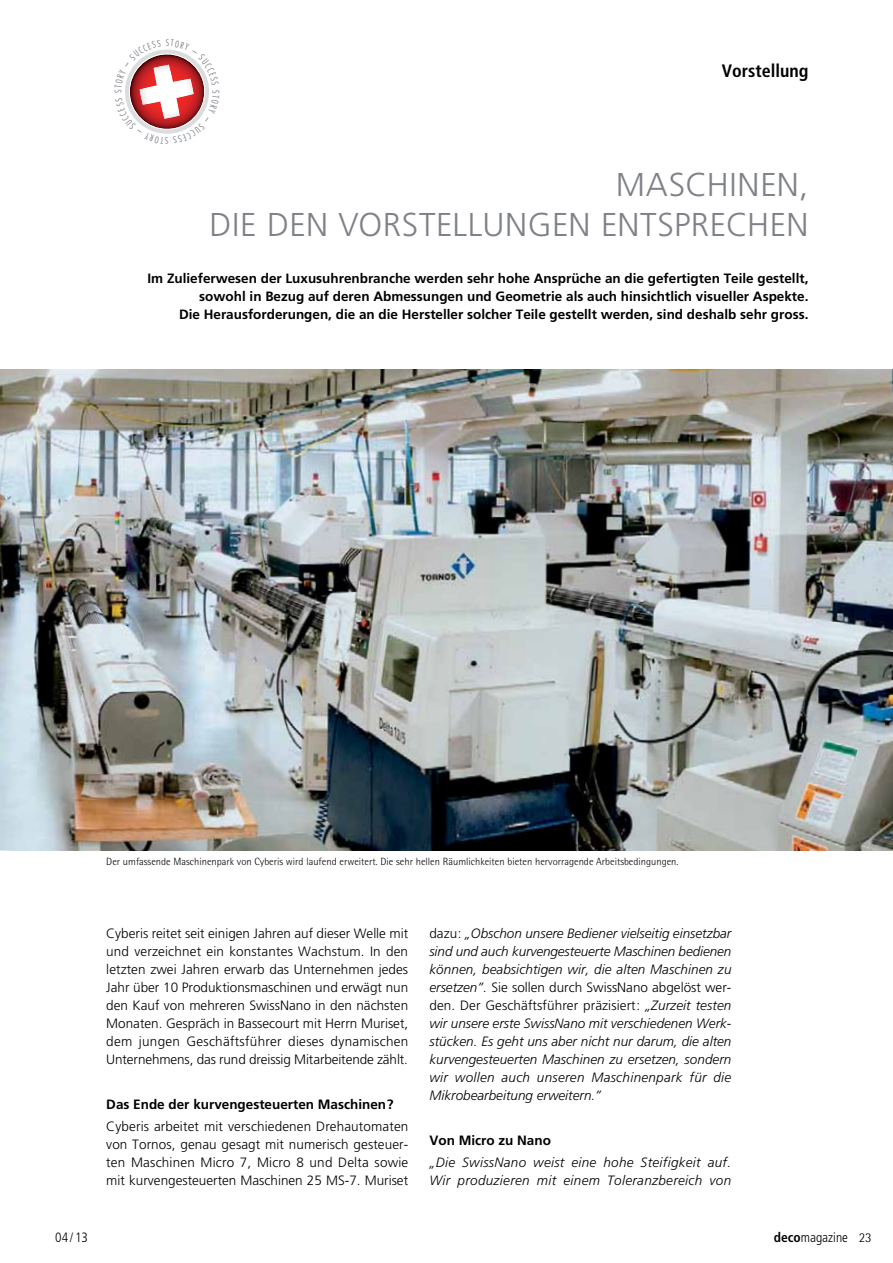
<style>
.page{position:relative;width:893px;height:1263px;background:#fff}
.page>*{position:absolute;margin:0;border:0;box-sizing:border-box;transform-origin:0 0}
.t1{font:300 33px/39.6px "Frutiger";letter-spacing:.015em;color:#7f8188;text-align:right}
.t2{font:700 condensed 18px "Frutiger";color:#000}
.t3{font:300 13.5px/18px "Frutiger";color:#000;text-align:justify}
.t4{font:italic 300 13.5px/18px "Frutiger";letter-spacing:.025em;color:#000;text-align:justify}
.t5{font:700 13.5px/18px "Frutiger";color:#000;text-align:right}
.t6{font:300 condensed 13.5px "Frutiger";color:#000}
.t7{font:300 10.5px "Rotis Semi Sans";color:#000}
.t8{font:300 condensed 9px "Futura";color:#7f8188}
.s1{font-style:normal}
.s2{font-weight:700}
.s3{font-family:"Rotis Semi Sans";font-stretch:normal}
</style>
<div class="page">
<img style="left:1px;top:370px;width:892px;height:480px">
<svg style="left:125px;top:49px;width:84px;height:85px"></svg>
<p class="t8" style="left:114px;top:93px;width:5px;rotate:-90deg">S</p>
<p class="t8" style="left:166px;top:39px;width:5px">S</p>
<p class="t8" style="left:168px;top:144px;width:5px;rotate:-180deg">S</p>
<p class="t8" style="left:220px;top:90px;width:5px;rotate:90deg">S</p>
<h2 class="t2" style="left:722px;top:64px;width:88px">Vorstellung</h2>
<h1 class="t1" style="left:210px;top:167px;width:600px">MASCHINEN,<br>DIE DEN VORSTELLUNGEN ENTSPRECHEN</h1>
<p class="t5" style="left:147px;top:270px;width:662px">Im Zulieferwesen der Luxusuhrenbranche werden sehr hohe Ansprüche an die gefertigten Teile gestellt, sowohl in Bezug auf deren Abmessungen und Geometrie als auch hinsichtlich visueller Aspekte.<br>Die Herausforderungen, die an die Hersteller solcher Teile gestellt werden, sind deshalb sehr gross.</p>
<p class="t7" style="left:106px;top:858px;width:574px">Der umfassende Maschinenpark von Cyberis wird laufend erweitert. Die sehr hellen Räumlichkeiten bieten hervorragende Arbeitsbedingungen.</p>
<p class="t3" style="left:106px;top:925px;width:304px">Cyberis reitet seit einigen Jahren auf dieser Welle mit und verzeichnet ein konstantes Wachstum. In den letzten zwei Jahren erwarb das Unternehmen jedes Jahr über 10 Produktionsmaschinen und erwägt nun den Kauf von mehreren SwissNano in den nächsten Monaten. Gespräch in Bassecourt mit Herrn Muriset, dem jungen Geschäftsführer dieses dynamischen Unternehmens, das rund dreissig Mitarbeitende zählt.</p>
<p class="t5" style="left:106px;top:1096px;width:289px">Das Ende der kurvengesteuerten Maschinen ?</p>
<p class="t3" style="left:106px;top:1118px;width:304px">Cyberis arbeitet mit verschiedenen Drehautomaten von Tornos, genau gesagt mit numerisch gesteuer&shy;ten Maschinen Micro 7, Micro 8 und Delta sowie mit kurvengesteuerten Maschinen 25 MS-7. Muriset</p>
<p class="t4" style="left:429px;top:926px;width:304px"><span class="s1">dazu :</span> „Obschon unsere Bediener vielseitig einsetzbar sind und auch kurvengesteuerte Maschinen bedienen können, beabsichtigen wir, die alten Maschinen zu ersetzen”. <span class="s1">Sie sollen durch SwissNano abgelöst wer&shy;den. Der Geschäftsführer präzisiert :</span> „Zurzeit testen wir unsere erste SwissNano mit verschiedenen Werk&shy;stücken. Es geht uns aber nicht nur darum, die alten kurvengesteuerten Maschinen zu ersetzen, sondern wir wollen auch unseren Maschinenpark für die Mikrobearbeitung erweitern.”</p>
<p class="t5" style="left:429px;top:1132px;width:123px">Von Micro zu Nano</p>
<p class="t4" style="left:429px;top:1154px;width:303px">„Die SwissNano weist eine hohe Steifigkeit auf.<br>Wir produzieren mit einem Toleranzbereich von</p>
<p class="t6" style="left:55px;top:1231px;width:34px">04 / 13</p>
<p class="t6" style="left:774px;top:1231px;width:99px"><span class="s2">deco</span>magazine <span class="s3">23</span></p>
</div>
